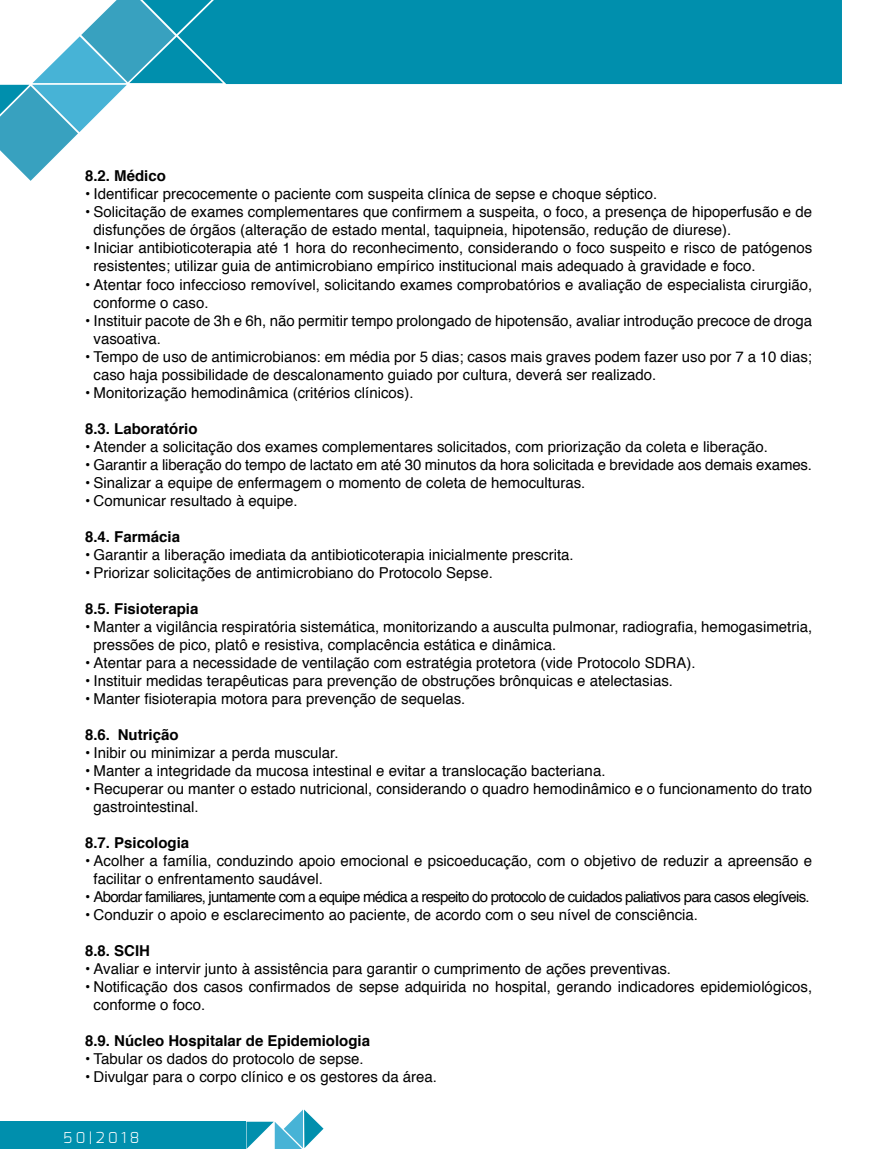
<style>
.page{position:relative;width:876px;height:1170px;background:#fff}
.page>*{position:absolute;margin:0;border:0;box-sizing:border-box;transform-origin:0 0}
.t1{font:15px/18px "Helvetica";color:#000}
.t2{font:700 15px "Helvetica";color:#000}
.t3{font:15px "Helvetica";letter-spacing:-.05em;color:#000}
.t4{font:300 15px "Exo";letter-spacing:.22em;color:#fff}
</style>
<div class="page">
<div style="left:0;top:1121px;width:245px;height:27px;background:#008fad"></div>
<div style="left:224px;top:0;width:618px;height:84px;background:#008fad"></div>
<svg style="left:0;top:0;width:224px;height:181px"></svg>
<svg style="left:246px;top:1109px;width:77px;height:39px"></svg>
<p class="t2" style="left:85px;top:164px;width:82px">8.2. Médico</p>
<p class="t1" style="left:85px;top:186px;width:574px">• Identificar precocemente o paciente com suspeita clínica de sepse e choque séptico.</p>
<p class="t1" style="left:94px;top:204px;width:720px;text-indent:-9px">• Solicitação de exames complementares que confirmem a suspeita, o foco, a presença de hipoperfusão e de disfunções de órgãos (alteração de estado mental, taquipneia, hipotensão, redução de diurese).</p>
<p class="t1" style="left:94px;top:240px;width:720px;text-indent:-9px">• Iniciar antibioticoterapia até 1 hora do reconhecimento, considerando o foco suspeito e risco de patógenos resistentes; utilizar guia de antimicrobiano empírico institucional mais adequado à gravidade e foco.</p>
<p class="t1" style="left:94px;top:276px;width:720px;text-indent:-9px">• Atentar foco infeccioso removível, solicitando exames comprobatórios e avaliação de especialista cirurgião, conforme o caso.</p>
<p class="t1" style="left:94px;top:312px;width:720px;text-indent:-9px">• Instituir pacote de 3h e 6h, não permitir tempo prolongado de hipotensão, avaliar introdução precoce de droga vasoativa.</p>
<p class="t1" style="left:94px;top:348px;width:720px;text-indent:-9px">• Tempo de uso de antimicrobianos: em média por 5 dias; casos mais graves podem fazer uso por 7 a 10 dias; caso haja possibilidade de descalonamento guiado por cultura, deverá ser realizado.</p>
<p class="t1" style="left:85px;top:384px;width:330px">• Monitorização hemodinâmica (critérios clínicos).</p>
<p class="t2" style="left:85px;top:416px;width:114px">8.3. Laboratório</p>
<p class="t1" style="left:85px;top:438px;width:684px">• Atender a solicitação dos exames complementares solicitados, com priorização da coleta e liberação.</p>
<p class="t1" style="left:85px;top:456px;width:728px">• Garantir a liberação do tempo de lactato em até 30 minutos da hora solicitada e brevidade aos demais exames.</p>
<p class="t1" style="left:85px;top:474px;width:502px">• Sinalizar a equipe de enfermagem o momento de coleta de hemoculturas.</p>
<p class="t1" style="left:85px;top:492px;width:214px">• Comunicar resultado à equipe.</p>
<p class="t2" style="left:85px;top:524px;width:97px">8.4. Farmácia</p>
<p class="t1" style="left:85px;top:546px;width:490px">• Garantir a liberação imediata da antibioticoterapia inicialmente prescrita.</p>
<p class="t1" style="left:85px;top:564px;width:409px">• Priorizar solicitações de antimicrobiano do Protocolo Sepse.</p>
<p class="t2" style="left:85px;top:596px;width:115px">8.5. Fisioterapia</p>
<p class="t1" style="left:94px;top:618px;width:720px;text-indent:-9px">• Manter a vigilância respiratória sistemática, monitorizando a ausculta pulmonar, radiografia, hemogasimetria, pressões de pico, platô e resistiva, complacência estática e dinâmica.</p>
<p class="t1" style="left:85px;top:654px;width:612px">• Atentar para a necessidade de ventilação com estratégia protetora (vide Protocolo SDRA).</p>
<p class="t1" style="left:85px;top:672px;width:589px">• Instituir medidas terapêuticas para prevenção de obstruções brônquicas e atelectasias.</p>
<p class="t1" style="left:85px;top:690px;width:382px">• Manter fisioterapia motora para prevenção de sequelas.</p>
<p class="t2" style="left:85px;top:722px;width:95px">8.6. Nutrição</p>
<p class="t1" style="left:85px;top:744px;width:255px">• Inibir ou minimizar a perda muscular.</p>
<p class="t1" style="left:85px;top:762px;width:522px">• Manter a integridade da mucosa intestinal e evitar a translocação bacteriana.</p>
<p class="t1" style="left:94px;top:780px;width:720px;text-indent:-9px">• Recuperar ou manter o estado nutricional, considerando o quadro hemodinâmico e o funcionamento do trato gastrointestinal.</p>
<p class="t2" style="left:85px;top:830px;width:106px">8.7. Psicologia</p>
<p class="t1" style="left:94px;top:852px;width:720px;text-indent:-9px">• Acolher a família, conduzindo apoio emocional e psicoeducação, com o objetivo de reduzir a apreensão e facilitar o enfrentamento saudável.</p>
<p class="t3" style="left:85px;top:884px;width:726px">• Abordar familiares, juntamente com a equipe médica a respeito do protocolo de cuidados paliativos para casos elegíveis.</p>
<p class="t1" style="left:85px;top:906px;width:614px">• Conduzir o apoio e esclarecimento ao paciente, de acordo com o seu nível de consciência.</p>
<p class="t2" style="left:85px;top:938px;width:67px">8.8. SCIH</p>
<p class="t1" style="left:85px;top:960px;width:587px">• Avaliar e intervir junto à assistência para garantir o cumprimento de ações preventivas.</p>
<p class="t1" style="left:94px;top:978px;width:720px;text-indent:-9px">• Notificação dos casos confirmados de sepse adquirida no hospital, gerando indicadores epidemiológicos, conforme o foco.</p>
<p class="t2" style="left:85px;top:1028px;width:287px">8.9. Núcleo Hospitalar de Epidemiologia</p>
<p class="t1" style="left:85px;top:1050px;width:280px">• Tabular os dados do protocolo de sepse.</p>
<p class="t1" style="left:85px;top:1068px;width:353px">• Divulgar para o corpo clínico e os gestores da área.</p>
<p class="t4" style="left:63px;top:1127px;width:78px">50|2018</p>
</div>
